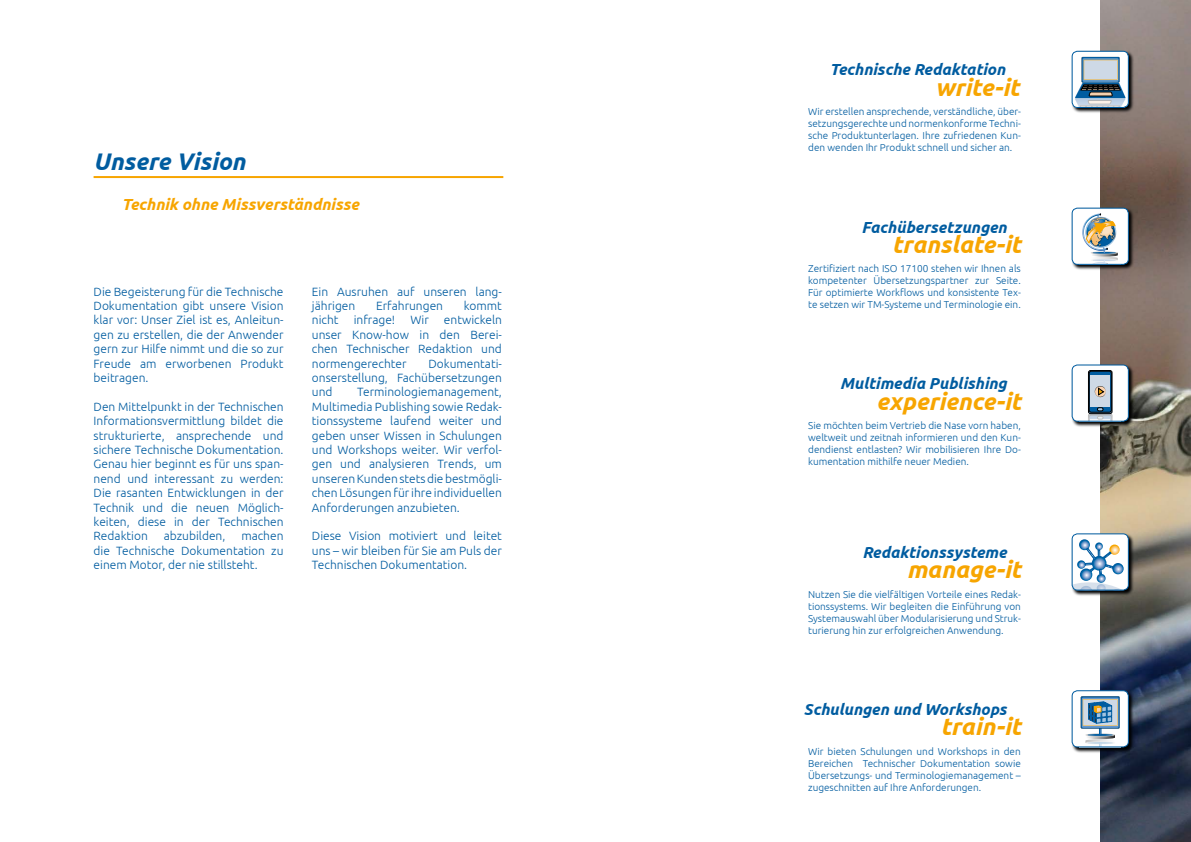
<style>
.page{position:relative;width:1191px;height:842px;background:#fff}
.page>*{position:absolute;margin:0;border:0;box-sizing:border-box;transform-origin:0 0}
.t1{font:italic 700 24px "Ubuntu";color:#f7a500}
.t2{font:italic 700 24px "Ubuntu";color:#005ca0}
.t3{font:italic 700 16px "Ubuntu";color:#005ca0}
.t4{font:italic 700 16px "Ubuntu";color:#f7a500}
.t5{font:300 12px/14.4px "Ubuntu";color:#005ca0;text-align:justify}
.t6{font:300 10px/12px "Ubuntu";color:#005ca0;text-align:justify}
</style>
<div class="page">
<img style="left:1100px;top:0;width:91px;height:842px">
<svg style="left:1072px;top:690px;width:62px;height:63px"></svg>
<div style="left:1072px;top:691px;width:56px;height:56px;background:#fff;border-radius:5px"></div>
<svg style="left:1080px;top:696px;width:39px;height:49px"></svg>
<div style="left:1071px;top:690px;width:57px;height:57px;border:1px solid #005ca0;border-radius:5px"></div>
<svg style="left:1072px;top:533px;width:62px;height:63px"></svg>
<div style="left:1072px;top:534px;width:56px;height:56px;background:#fff;border-radius:5px"></div>
<svg style="left:1072px;top:539px;width:56px;height:51px"></svg>
<div style="left:1071px;top:534px;width:57px;height:56px;border:1px solid #005ca0;border-radius:5px"></div>
<svg style="left:1072px;top:364px;width:62px;height:63px"></svg>
<div style="left:1072px;top:365px;width:56px;height:56px;background:#fff;border-radius:5px"></div>
<div style="left:1088px;top:370px;width:24px;height:44px;border:1px solid #000;border-radius:2px"></div>
<svg style="left:1089px;top:371px;width:22px;height:41px"></svg>
<div style="left:1089px;top:371px;width:22px;height:41px;border:1px solid #000;border-radius:2px"></div>
<div style="left:1090px;top:376px;width:20px;height:31px;background:#ced9e6"></div>
<svg style="left:1088px;top:408px;width:24px;height:11px"></svg>
<svg style="left:1094px;top:386px;width:11px;height:11px"></svg>
<div style="left:1071px;top:365px;width:57px;height:56px;border:1px solid #005ca0;border-radius:5px"></div>
<svg style="left:1072px;top:208px;width:62px;height:63px"></svg>
<div style="left:1072px;top:208px;width:56px;height:56px;background:#fff;border-radius:5px"></div>
<svg style="left:1082px;top:214px;width:35px;height:49px"></svg>
<div style="left:1071px;top:208px;width:57px;height:57px;border:1px solid #005ca0;border-radius:5px"></div>
<svg style="left:1073px;top:51px;width:61px;height:63px"></svg>
<div style="left:1072px;top:51px;width:56px;height:56px;background:linear-gradient(to right,#fff,#fff);border-radius:5px"></div>
<svg style="left:1072px;top:57px;width:56px;height:52px"></svg>
<div style="left:1071px;top:51px;width:57px;height:57px;border:1px solid #005ca0;border-radius:5px"></div>
<hr style="left:94px;top:176px;width:409px;height:2px;background:#f7a500">
<h1 class="t2" style="left:94px;top:147px;width:153px">Unsere Vision</h1>
<h2 class="t4" style="left:122px;top:195px;width:239px">Technik ohne Missverständnisse</h2>
<p class="t5" style="left:94px;top:284px;width:191px">Die Begeisterung für die Technische Dokumentation gibt unsere Vision klar vor: Unser Ziel ist es, Anleitun&shy;gen zu erstellen, die der Anwender gern zur Hilfe nimmt und die so zur Freude am erworbenen Produkt beitragen.</p>
<p class="t5" style="left:94px;top:399px;width:191px">Den Mittelpunkt in der Technischen Informationsvermittlung bildet die strukturierte, ansprechende und sichere Technische Dokumentation.<br>Genau hier beginnt es für uns span&shy;nend und interessant zu werden:<br>Die rasanten Entwicklungen in der Technik und die neuen Möglich&shy;keiten, diese in der Technischen Redaktion</p>
<p class="t5" style="left:94px;top:529px;width:191px;text-indent:148px">machen die Technische Dokumentation zu einem Motor, der nie stillsteht.</p>
<p class="t5" style="left:164px;top:529px;width:63px">abzubilden,</p>
<p class="t5" style="left:312px;top:284px;width:191px">Ein Ausruhen auf unseren lang&shy;jährigen</p>
<p class="t5" style="left:376px;top:298px;width:69px">Erfahrungen</p>
<p class="t5" style="left:464px;top:298px;width:40px">kommt</p>
<p class="t5" style="left:312px;top:313px;width:191px;text-indent:132px">entwickeln unser Know-how in den Berei&shy;chen Technischer Redaktion und normengerechter</p>
<p class="t5" style="left:312px;top:313px;width:28px">nicht</p>
<p class="t5" style="left:354px;top:313px;width:43px">infrage!</p>
<p class="t5" style="left:410px;top:313px;width:20px">Wir</p>
<p class="t5" style="left:312px;top:356px;width:191px;text-indent:116px">Dokumentati&shy;onserstellung, Fachübersetzungen und</p>
<p class="t5" style="left:312px;top:385px;width:191px;text-indent:45px">Terminologiemanagement, Multimedia Publishing sowie Redak&shy;tionssysteme laufend weiter und geben unser Wissen in Schulungen und Workshops weiter. Wir verfol&shy;gen und analysieren Trends, um unseren Kunden stets die bestmögli&shy;chen Lösungen für ihre individuellen Anforderungen anzubieten.</p>
<p class="t5" style="left:312px;top:529px;width:191px">Diese Vision motiviert und leitet uns – wir bleiben für Sie am Puls der Technischen Dokumentation.</p>
<h2 class="t3" style="left:830px;top:60px;width:177px">Technische Redaktation</h2>
<h1 class="t1" style="left:935px;top:73px;width:86px">write-it</h1>
<p class="t6" style="left:808px;top:106px;width:214px">Wir erstellen ansprechende, verständliche, über&shy;setzungsgerechte und normenkonforme Techni&shy;sche Produktunterlagen. Ihre zufriedenen Kun&shy;den wenden Ihr Produkt schnell und sicher an.</p>
<h2 class="t3" style="left:861px;top:218px;width:147px">Fachübersetzungen</h2>
<h1 class="t1" style="left:892px;top:230px;width:130px">translate-it</h1>
<p class="t6" style="left:808px;top:263px;width:214px">Zertifiziert nach ISO 17100 stehen wir Ihnen als kompetenter Übersetzungspartner zur Seite.<br>Für optimierte Workflows und konsistente Tex&shy;te setzen wir TM-Systeme und Terminologie ein.</p>
<h2 class="t3" style="left:840px;top:374px;width:168px">Multimedia Publishing</h2>
<h1 class="t1" style="left:876px;top:387px;width:146px">experience-it</h1>
<p class="t6" style="left:808px;top:419px;width:214px">Sie möchten beim Vertrieb die Nase vorn haben, weltweit und zeitnah informieren und den Kun&shy;dendienst entlasten? Wir mobilisieren Ihre Do&shy;kumentation mithilfe neuer Medien.</p>
<h2 class="t3" style="left:862px;top:543px;width:146px">Redaktionssysteme</h2>
<h1 class="t1" style="left:906px;top:555px;width:116px">manage-it</h1>
<p class="t6" style="left:808px;top:588px;width:214px">Nutzen Sie die vielfältigen Vorteile eines Redak&shy;tionssystems. Wir begleiten die Einführung von Systemauswahl über Modularisierung und Struk&shy;turierung hin zur erfolgreichen Anwendung.</p>
<h2 class="t3" style="left:804px;top:699px;width:204px">Schulungen und Workshops</h2>
<h1 class="t1" style="left:940px;top:712px;width:82px">train-it</h1>
<p class="t6" style="left:808px;top:745px;width:214px">Wir bieten Schulungen und Workshops in den Bereichen Technischer Dokumentation sowie Übersetzungs- und Terminologiemanagement – zugeschnitten auf Ihre Anforderungen.</p>
</div>
